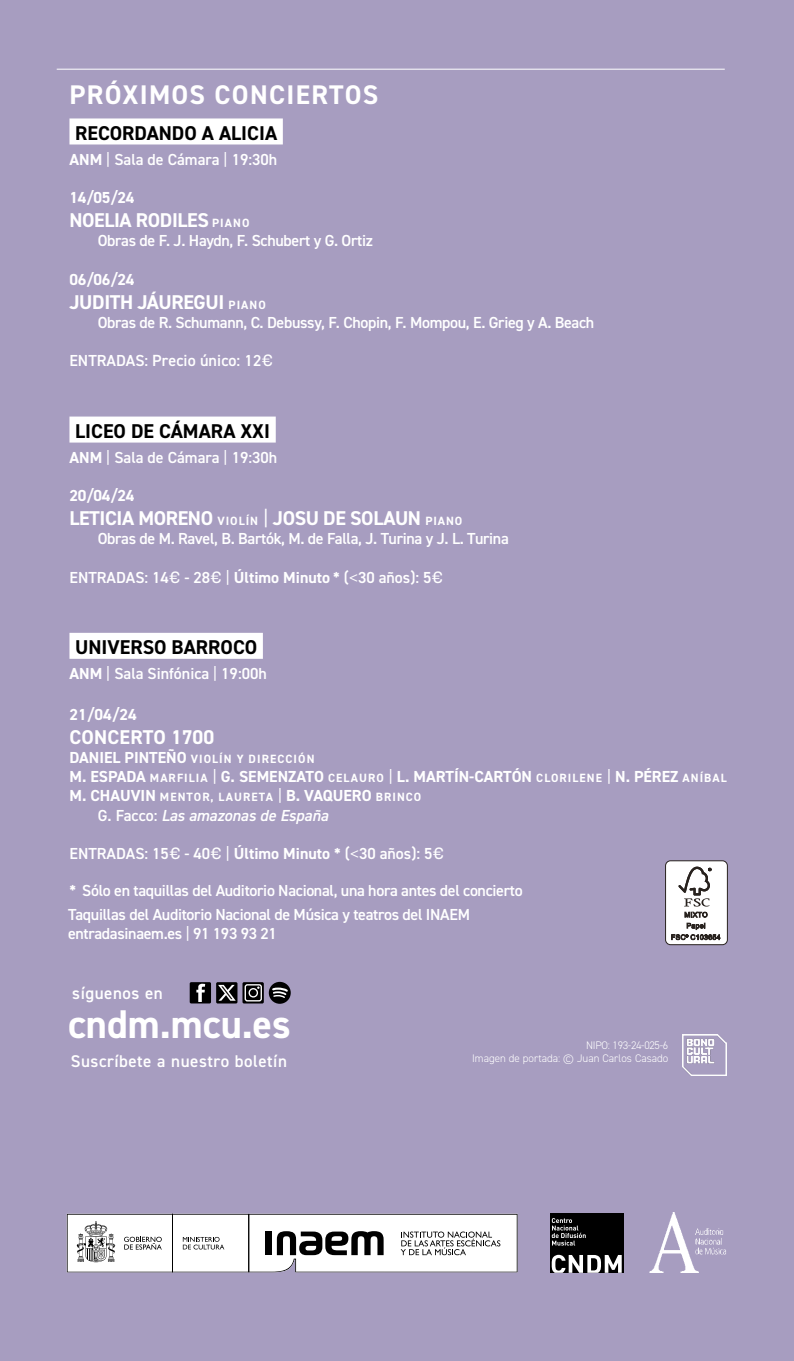
<style>
.page{position:relative;width:794px;height:1361px;background:#a79dc0}
.page>*{position:absolute;margin:0;border:0;box-sizing:border-box;transform-origin:0 0}
.t1{font:700 40.2px "DIN2014";color:#fff}
.t2{font:700 27px "DIN2014";letter-spacing:.05em;color:#fff}
.t3{font:700 20px "DIN2014";letter-spacing:-.02em;color:#fff}
.t4{font:700 20px "DIN2014";color:#000}
.t5{font:700 20px "DIN2014";letter-spacing:.005em;color:#fff}
.t6{font:600 17px "DIN2014";letter-spacing:.03em;color:#fff}
.t7{font:600 16.2px "DIN2014";letter-spacing:.005em;color:#fff}
.t8{font:600 16px/23.4px "DIN2014";letter-spacing:-.02em;color:#fff}
.t9{font:600 16px "DIN2014";color:#fff}
.t10{font:700 16px "DIN2014";color:#fff}
.t11{font:italic 600 16px "DIN2014";color:#fff}
.t12{font:700 12px "DIN2014";letter-spacing:.09em;color:#fff}
.t13{font:300 11px/13.2px "DIN2014";color:#fff;text-align:right}
.s1{font-weight:700}
.s2{font-weight:400}
.s3{font-size:12px}
.s4{font-size:16px}
.s5{font-family:"Flama Basic";font-weight:400;font-size:16px}
.s6{font-family:"Flama Basic";font-weight:400}
.s7{font-weight:400;font-size:16px}
.s8{font-style:normal}
</style>
<div class="page">
<hr style="left:57px;top:69px;width:668px;height:1px;background:#fff">
<div style="left:69px;top:118px;width:214px;height:26px;background:#fff"></div>
<div style="left:69px;top:416px;width:207px;height:26px;background:#fff"></div>
<div style="left:69px;top:633px;width:194px;height:26px;background:#fff"></div>
<img style="left:649px;top:1212px;width:77px;height:60px">
<div style="left:550px;top:1213px;width:73px;height:59px;background:#000"></div>
<svg style="left:552px;top:1218px;width:34px;height:27px"></svg>
<svg style="left:551px;top:1254px;width:70px;height:18px"></svg>
<svg style="left:67px;top:1213px;width:451px;height:59px;background:#dadadb"></svg>
<svg style="left:216px;top:982px;width:21px;height:21px"></svg>
<div style="left:242px;top:982px;width:22px;height:21px;background:#000;border-radius:2px"></div>
<div style="left:190px;top:982px;width:21px;height:21px;background:#000;border-radius:2px"></div>
<svg style="left:218px;top:985px;width:18px;height:15px"></svg>
<svg style="left:196px;top:983px;width:9px;height:19px"></svg>
<svg style="left:269px;top:982px;width:22px;height:22px"></svg>
<svg style="left:244px;top:984px;width:18px;height:18px"></svg>
<img style="left:682px;top:1034px;width:44px;height:41px">
<div style="left:665px;top:861px;width:62px;height:83px;background:#fff;border-radius:5px"></div>
<div style="left:665px;top:860px;width:62px;height:85px;border:1px solid #28221e;border-radius:5px"></div>
<svg style="left:678px;top:866px;width:33px;height:40px"></svg>
<svg style="left:684px;top:912px;width:23px;height:5px"></svg>
<svg style="left:671px;top:923px;width:49px;height:17px"></svg>
<h2 class="t2" style="left:69px;top:77px;width:310px">PRÓXIMOS CONCIERTOS</h2>
<p class="t4" style="left:75px;top:120px;width:203px">RECORDANDO A ALICIA</p>
<p class="t9" style="left:69px;top:148px;width:209px"><span class="s1">ANM</span> <span class="s2">|</span> Sala de Cámara <span class="s2">|</span> 19:30h</p>
<p class="t10" style="left:69px;top:187px;width:67px">14/05/24</p>
<p class="t3" style="left:69px;top:207px;width:181px">NOELIA RODILES <span class="s3">PIANO</span></p>
<p class="t8" style="left:98px;top:229px;width:277px">Obras de F. J. Haydn, F. Schubert y G. Ortiz</p>
<p class="t10" style="left:69px;top:268px;width:67px">06/06/24</p>
<p class="t3" style="left:69px;top:288px;width:198px">JUDITH JÁUREGUI <span class="s3">PIANO</span></p>
<p class="t8" style="left:98px;top:310px;width:498px">Obras de R. Schumann, C. Debussy, F. Chopin, F. Mompou, E. Grieg y A. Beach</p>
<p class="t7" style="left:69px;top:350px;width:205px"><span class="s4">ENTRADAS:</span> Precio único: <span class="s4">12</span><span class="s5">€</span></p>
<p class="t4" style="left:75px;top:418px;width:196px">LICEO DE CÁMARA XXI</p>
<p class="t9" style="left:69px;top:446px;width:209px"><span class="s1">ANM</span> <span class="s2">|</span> Sala de Cámara <span class="s2">|</span> 19:30h</p>
<p class="t10" style="left:69px;top:485px;width:67px">20/04/24</p>
<p class="t3" style="left:69px;top:505px;width:394px">LETICIA MORENO <span class="s3">VIOLÍN</span> <span class="s2">|</span> JOSU DE SOLAUN <span class="s3">PIANO</span></p>
<p class="t8" style="left:98px;top:527px;width:412px">Obras de M. Ravel, B. Bartók, M. de Falla, J. Turina y J. L. Turina</p>
<p class="t9" style="left:69px;top:566px;width:375px">ENTRADAS: 14<span class="s6">€</span> - 28<span class="s6">€</span> <span class="s2">|</span> <span class="s1">Último Minuto *</span> (<span class="s6">&lt;</span>30 años): 5<span class="s6">€</span></p>
<p class="t4" style="left:75px;top:634px;width:184px">UNIVERSO BARROCO</p>
<p class="t9" style="left:69px;top:663px;width:199px"><span class="s1">ANM</span> <span class="s2">|</span> Sala Sinfónica <span class="s2">|</span> 19:00h</p>
<p class="t10" style="left:69px;top:703px;width:69px">21/04/24</p>
<p class="t5" style="left:70px;top:723px;width:146px">CONCERTO 1700</p>
<p class="t12" style="left:69px;top:751px;width:246px"><span class="s4">DANIEL PINTEÑO</span> VIOLÍN Y DIRECCIÓN</p>
<p class="t10" style="left:69px;top:766px;width:659px">M. ESPADA <span class="s3">MARFILIA</span> <span class="s2">|</span> G. SEMENZATO <span class="s3">CELAURO</span> <span class="s2">|</span> L. MARTÍN-CARTÓN <span class="s3">CLORILENE</span> <span class="s2">|</span> N. PÉREZ <span class="s3">ANÍBAL</span></p>
<p class="t12" style="left:69px;top:789px;width:353px"><span class="s4">M. CHAUVIN</span> MENTOR, LAURETA <span class="s7">|</span> <span class="s4">B. VAQUERO</span> BRINCO</p>
<p class="t11" style="left:98px;top:804px;width:232px"><span class="s8">G. Facco:</span> Las amazonas de España</p>
<p class="t9" style="left:69px;top:843px;width:376px">ENTRADAS: 15<span class="s6">€</span> - 40<span class="s6">€</span> <span class="s2">|</span> <span class="s1">Último Minuto *</span> (<span class="s6">&lt;</span>30 años): 5<span class="s6">€</span></p>
<p class="t8" style="left:68px;top:878px;width:456px"><span class="s1">*</span> Sólo en taquillas del Auditorio Nacional, una hora antes del concierto<br>Taquillas del Auditorio Nacional de Música y teatros del INAEM</p>
<p class="t8" style="left:68px;top:921px;width:210px">entradasinaem.es <span class="s2">|</span> 91 193 93 21</p>
<p class="t6" style="left:72px;top:981px;width:92px">síguenos en</p>
<h1 class="t1" style="left:68px;top:997px;width:224px">cndm.mcu.es</h1>
<p class="t6" style="left:71px;top:1050px;width:217px">Suscríbete a nuestro boletín</p>
<p class="t13" style="left:472px;top:1039px;width:198px">NIPO: 193-24-025-6<br>Imagen de portada: © Juan Carlos Casado</p>
</div>
